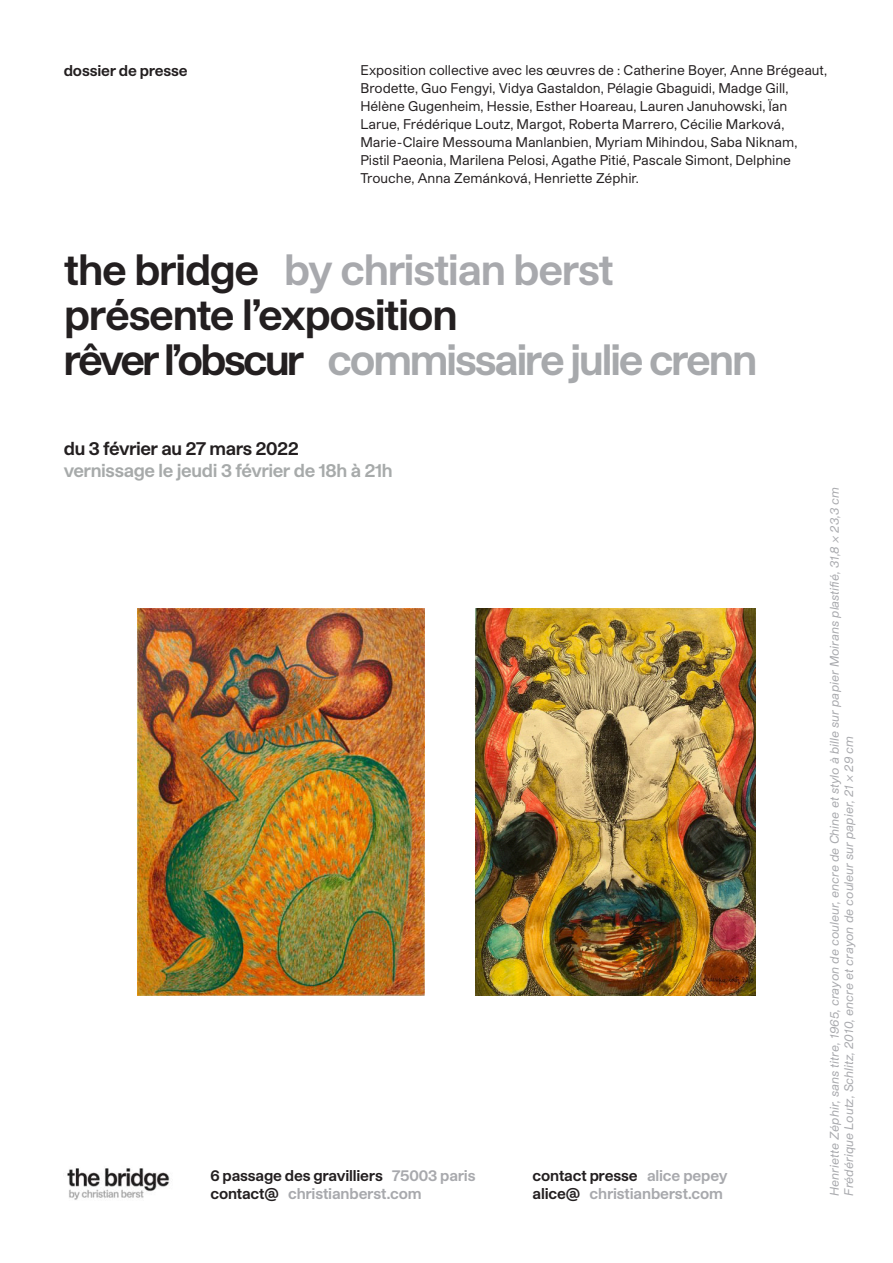
<style>
.page{position:relative;width:893px;height:1263px;background:#fff}
.page>*{position:absolute;margin:0;border:0;box-sizing:border-box;transform-origin:0 0}
.t1{font:700 42px "Studio Pro GCB";letter-spacing:-.055em;color:#a7a9ac}
.t2{font:700 42px "Studio Pro GCB";letter-spacing:-.03em;color:#a8a9ad}
.t3{font:700 42px "Studio Pro GCB";letter-spacing:-.03em;color:#231f20}
.t4{font:700 18px "Studio Pro GCB";letter-spacing:-.02em;color:#a7aaaa}
.t5{font:700 18px "Studio Pro GCB";letter-spacing:-.015em;color:#231f20}
.t6{font:700 15px/18px "Studio Pro GCB";letter-spacing:-.01em;color:#231f20}
.t7{font:700 15px/18px "Studio Pro GCB";letter-spacing:-.01em;color:#a8a9ad}
.t8{font:13.5px/18px "Studio Pro GCB";letter-spacing:-.005em;color:#231f20}
.t9{font:italic 12px "Studio Pro GCB";color:#a8a9ad}
.s1{color:#231f20}
.s2{color:#a8a9ad}
</style>
<div class="page">
<img style="left:67px;top:1168px;width:103px;height:32px">
<img style="left:138px;top:608px;width:286px;height:388px">
<img style="left:475px;top:608px;width:281px;height:388px">
<p class="t6" style="left:64px;top:61px;width:125px">dossier de presse</p>
<p class="t8" style="left:360px;top:60px;width:468px">Exposition collective avec les œuvres de : Catherine Boyer, Anne Brégeaut, Brodette, Guo Fengyi, Vidya Gastaldon, Pélagie Gbaguidi, Madge Gill, Hélène Gugenheim, Hessie, Esther Hoareau, Lauren Januhowski, Ïan Larue, Frédérique Loutz, Margot, Roberta Marrero, Cécilie Marková, Marie-Claire Messouma Manlanbien, Myriam Mihindou, Saba Niknam, Pistil Paeonia, Marilena Pelosi, Agathe Pitié, Pascale Simont, Delphine Trouche, Anna Zemánková, Henriette Zéphir.</p>
<p class="t2" style="left:64px;top:240px;width:551px"><span class="s1">the bridge</span> by christian berst</p>
<p class="t3" style="left:64px;top:285px;width:395px">présente l’exposition</p>
<p class="t1" style="left:64px;top:330px;width:694px"><span class="s1">rêver l’obscur</span> commissaire julie crenn</p>
<p class="t5" style="left:64px;top:436px;width:236px">du 3 février au 27 mars 2022</p>
<p class="t4" style="left:64px;top:458px;width:330px">vernissage le jeudi 3 février de 18h à 21h</p>
<p class="t6" style="left:210px;top:1165px;width:266px">6 passage des gravilliers <span class="s2">75003 paris </span>contact@ <span class="s2">christianberst.com</span></p>
<p class="t7" style="left:533px;top:1165px;width:197px"><span class="s1">contact presse</span> alice pepey <span class="s1">alice@</span> christianberst.com</p>
<p class="t9" style="left:827px;top:1196px;width:710px;rotate:-90deg">Henriette Zéphir, sans titre, 1965, crayon de couleur, encre de Chine et stylo à bille sur papier Moirans plastifié, 31,8 x 23,3 cm</p>
<p class="t9" style="left:841px;top:1196px;width:461px;rotate:-90deg">Frédérique Loutz, Schlitz, 2010, encre et crayon de couleur sur papier, 21 x 29 cm</p>
</div>
